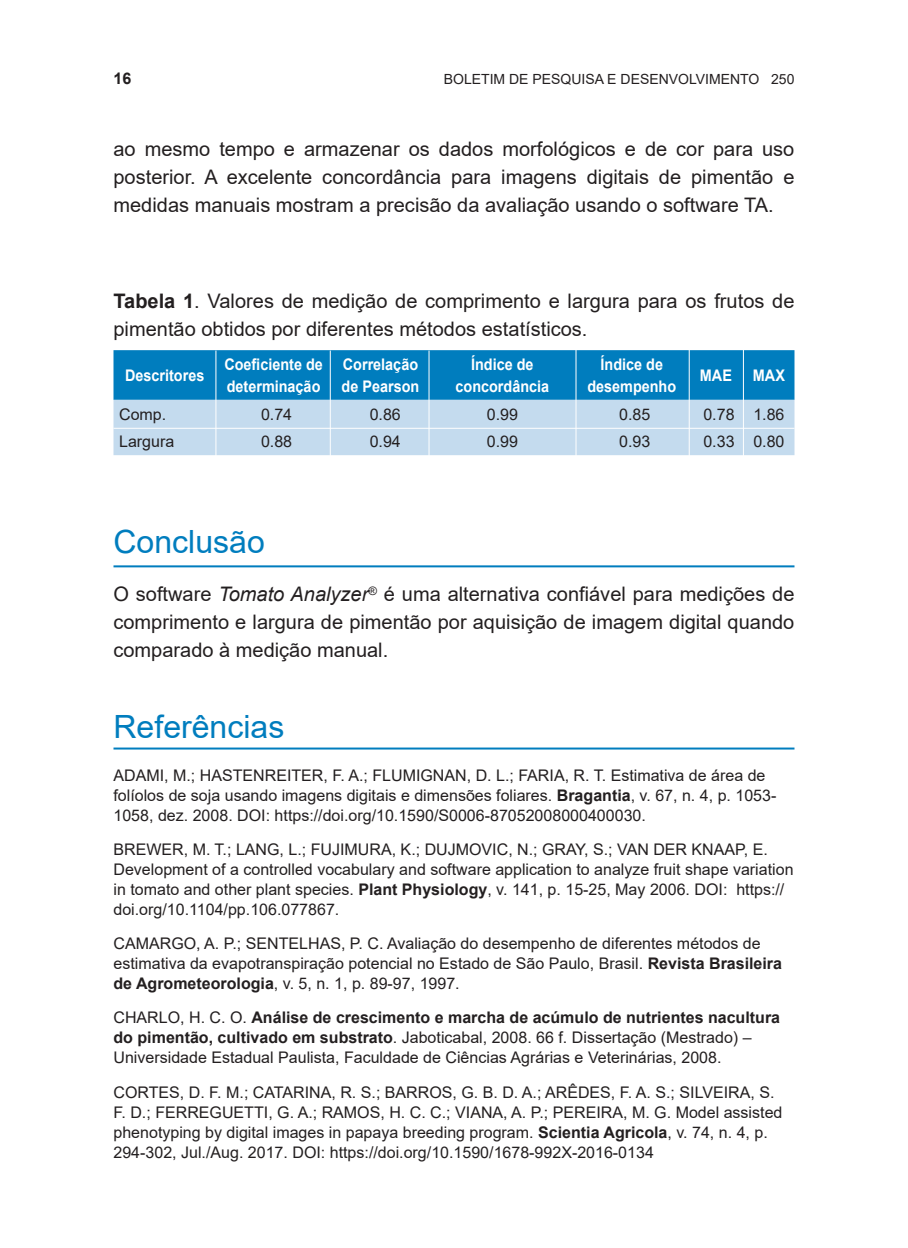
<style>
.page{position:relative;width:908px;height:1248px;background:#fff}
.page>*{position:absolute;margin:0;border:0;box-sizing:border-box;transform-origin:0 0}
.t1{font:32px "Arial";color:#007dbe}
.t2{font:20px/28px "Arial";color:#231f20;text-align:justify}
.t3{font:16px/20px "Arial";color:#231f20}
.t4{font:700 16px/22px "Arial";color:#fff;text-align:center;scale:.9 1}
.t5{font:700 16px "Arial";color:#231f20}
.t6{font:14px "Arial";color:#231f20}
.s1{font-weight:700}
.s2{font-style:italic}
</style>
<div class="page">
<svg style="left:113px;top:350px;width:681px;height:105px;background:#67aed7"></svg>
<hr style="left:215px;top:350px;width:1px;height:107px;background:#fff">
<hr style="left:329px;top:350px;width:1px;height:107px;background:#fff">
<hr style="left:428px;top:350px;width:1px;height:107px;background:#fff">
<hr style="left:575px;top:346px;width:1px;height:111px;background:#fff">
<hr style="left:688px;top:346px;width:1px;height:111px;background:#fff">
<hr style="left:742px;top:346px;width:1px;height:111px;background:#fff">
<hr style="left:113px;top:428px;width:681px;height:1px;background:#fff">
<hr style="left:113px;top:565px;width:681px;height:2px;background:#007dbe">
<hr style="left:113px;top:747px;width:681px;height:2px;background:#007dbe">
<p class="t5" style="left:113px;top:67px;width:19px">16</p>
<p class="t6" style="left:443px;top:69px;width:352px">BOLETIM DE PESQUISA E DESENVOLVIMENTO 250</p>
<p class="t2" style="left:113px;top:135px;width:682px">ao mesmo tempo e armazenar os dados morfológicos e de cor para uso posterior. A excelente concordância para imagens digitais de pimentão e medidas manuais mostram a precisão da avaliação usando o software TA.</p>
<p class="t2" style="left:113px;top:287px;width:682px"><span class="s1">Tabela 1</span>. Valores de medição de comprimento e largura para os frutos de pimentão obtidos por diferentes métodos estatísticos.</p>
<p class="t4" style="left:125px;top:364px;width:90px">Descritores</p>
<p class="t4" style="left:224px;top:353px;width:111px;text-align:left">Coeficiente de determinação</p>
<p class="t4" style="left:343px;top:353px;width:85px">Correlação</p>
<p class="t4" style="left:455px;top:353px;width:106px">Índice de concordância</p>
<p class="t4" style="left:587px;top:353px;width:100px">Índice de desempenho</p>
<p class="t4" style="left:699px;top:364px;width:37px">MAE</p>
<p class="t4" style="left:752px;top:364px;width:37px">MAX</p>
<p class="t4" style="left:341px;top:375px;width:88px">de Pearson</p>
<p class="t3" style="left:119px;top:404px;width:49px">Comp.</p>
<p class="t3" style="left:261px;top:404px;width:33px">0.74</p>
<p class="t3" style="left:369px;top:404px;width:33px">0.86</p>
<p class="t3" style="left:486px;top:404px;width:33px">0.99</p>
<p class="t3" style="left:619px;top:404px;width:33px">0.85</p>
<p class="t3" style="left:703px;top:404px;width:33px">0.78</p>
<p class="t3" style="left:753px;top:404px;width:33px">1.86</p>
<p class="t3" style="left:119px;top:431px;width:57px">Largura</p>
<p class="t3" style="left:261px;top:431px;width:33px">0.88</p>
<p class="t3" style="left:369px;top:431px;width:33px">0.94</p>
<p class="t3" style="left:486px;top:431px;width:33px">0.99</p>
<p class="t3" style="left:619px;top:431px;width:33px">0.93</p>
<p class="t3" style="left:703px;top:431px;width:33px">0.33</p>
<p class="t3" style="left:753px;top:431px;width:33px">0.80</p>
<p class="t1" style="left:113px;top:520px;width:153px">Conclusão</p>
<p class="t2" style="left:113px;top:580px;width:682px">O software <span class="s2">Tomato Analyzer</span><sup>®</sup> é uma alternativa confiável para medições de comprimento e largura de pimentão por aquisição de imagem digital quando comparado à medição manual.</p>
<p class="t1" style="left:113px;top:704px;width:172px">Referências</p>
<p class="t3" style="left:113px;top:765px;width:664px">ADAMI, M.; HASTENREITER, F. A.; FLUMIGNAN, D. L.; FARIA, R. T. Estimativa de área de folíolos de soja usando imagens digitais e dimensões foliares. <span class="s1">Bragantia</span>, v. 67, n. 4, p. 1053-<br>1058, dez. 2008. DOI: https://doi.org/10.1590/S0006-87052008000400030.</p>
<p class="t3" style="left:113px;top:839px;width:681px">BREWER, M. T.; LANG, L.; FUJIMURA, K.; DUJMOVIC, N.; GRAY, S.; VAN DER KNAAP, E.<br>Development of a controlled vocabulary and software application to analyze fruit shape variation in tomato and other plant species. <span class="s1">Plant Physiology</span>, v. 141, p. 15-25, May 2006. DOI: https:// doi.org/10.1104/pp.106.077867.</p>
<p class="t3" style="left:113px;top:933px;width:669px">CAMARGO, A. P.; SENTELHAS, P. C. Avaliação do desempenho de diferentes métodos de estimativa da evapotranspiração potencial no Estado de São Paulo, Brasil. <span class="s1">Revista Brasileira de Agrometeorologia</span>, v. 5, n. 1, p. 89-97, 1997.</p>
<p class="t3" style="left:113px;top:1007px;width:667px">CHARLO, H. C. O. <span class="s1">Análise de crescimento e marcha de acúmulo de nutrientes nacultura do pimentão, cultivado em substrato</span>. Jaboticabal, 2008. 66 f. Dissertação (Mestrado) –<br>Universidade Estadual Paulista, Faculdade de Ciências Agrárias e Veterinárias, 2008.</p>
<p class="t3" style="left:113px;top:1081px;width:670px">CORTES, D. F. M.; CATARINA, R. S.; BARROS, G. B. D. A.; ARÊDES, F. A. S.; SILVEIRA, S.<br>F. D.; FERREGUETTI, G. A.; RAMOS, H. C. C.; VIANA, A. P.; PEREIRA, M. G. Model assisted phenotyping by digital images in papaya breeding program. <span class="s1">Scientia Agricola</span>, v. 74, n. 4, p.<br>294-302, Jul./Aug. 2017. DOI: https://doi.org/10.1590/1678-992X-2016-0134</p>
</div>
